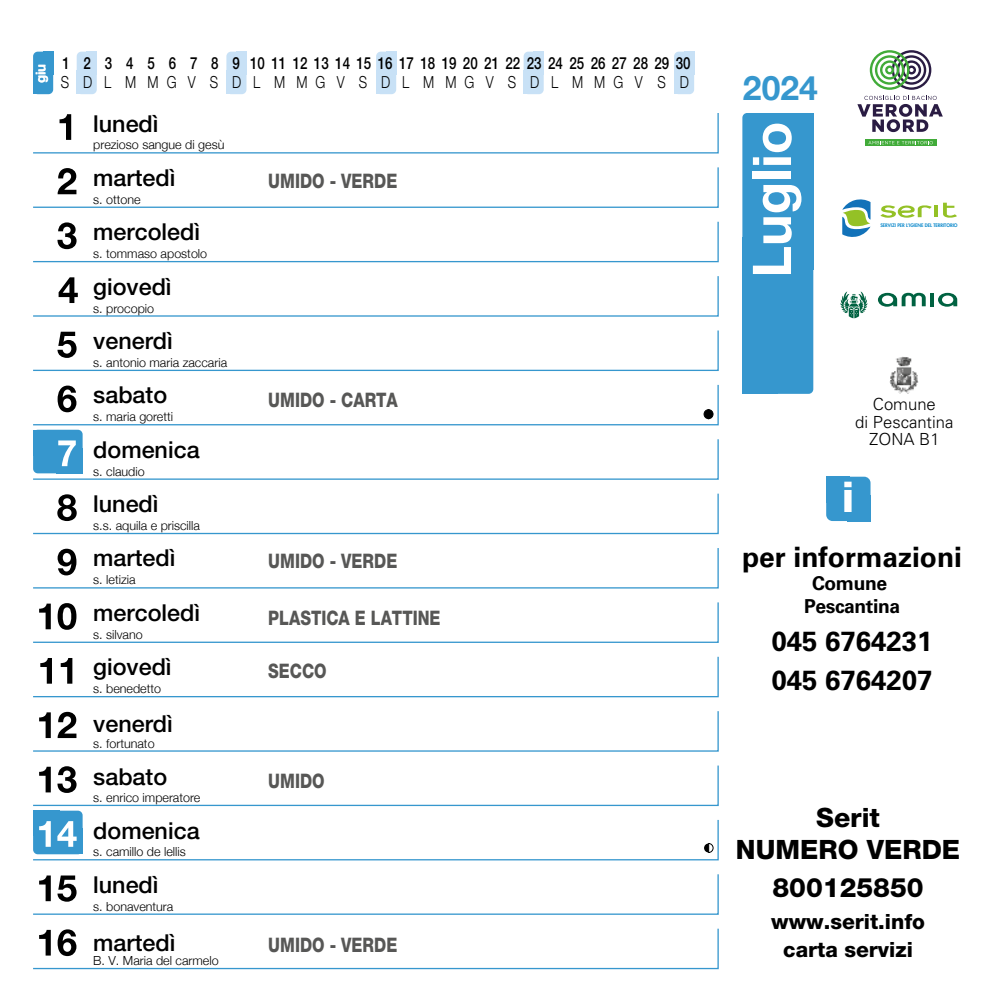
<style>
.page{position:relative;width:993px;height:993px;background:#fff}
.page>*{position:absolute;margin:0;border:0;box-sizing:border-box;transform-origin:0 0}
.t1{font:700 53.38px "Helvetica Neue LT Std";color:#fff}
.t2{font:800 42.35px "Helvetica Neue LT Std";color:#fff}
.t3{font:700 33.6px "Helvetica Neue";color:#3697ce}
.t4{font:700 28px "Univers LT Std";color:#000}
.t5{font:700 27.65px/38.5px "Univers LT Std";color:#000}
.t6{font:800 26.6px/32px "Helvetica Neue LT Std";color:#000;text-align:center}
.t7{font:500 23.28px "Helvetica Neue LT Std";color:#000}
.t8{font:800 21px/28px "Helvetica Neue LT Std";color:#000;text-align:center}
.t9{font:800 19.95px "Helvetica Neue LT Std";color:#575756;scale:.8 1}
.t10{font:700 19.25px/23.1px "Univers LT Std";letter-spacing:-.02em;color:#000;text-align:center}
.t11{font:500 16.62px "Helvetica Neue LT Std";color:#000;scale:.8 1}
.t12{font:300 16.62px "Helvetica Neue LT Std";color:#000;scale:.8 1}
.t13{font:300 16.62px/17.5px "Univers LT Std";color:#000;text-align:center}
.t14{font:700 13.3px "Helvetica Neue LT Std";color:#fff}
.t15{font:300 12.42px "Helvetica Neue";color:#000}
.t16{font:800 4.73px "Futura Std";color:#108bcc}
</style>
<div class="page">
<div style="left:825px;top:476px;width:45px;height:45px;background:#3697ce;border-radius:6px"></div>
<div style="left:825px;top:476px;width:24px;height:26px;background:#3697ce"></div>
<div style="left:846px;top:495px;width:24px;height:26px;background:#3697ce"></div>
<div style="left:673px;top:52px;width:21px;height:42px;background:#c8e1f6;border-radius:5px"></div>
<div style="left:673px;top:70px;width:11px;height:24px;background:#c8e1f6"></div>
<div style="left:684px;top:52px;width:10px;height:23px;background:#c8e1f6"></div>
<div style="left:523px;top:52px;width:20px;height:42px;background:#c8e1f6;border-radius:5px"></div>
<div style="left:523px;top:70px;width:10px;height:24px;background:#c8e1f6"></div>
<div style="left:533px;top:52px;width:10px;height:23px;background:#c8e1f6"></div>
<div style="left:376px;top:52px;width:20px;height:42px;background:#c8e1f6;border-radius:5px"></div>
<div style="left:376px;top:70px;width:10px;height:24px;background:#c8e1f6"></div>
<div style="left:386px;top:52px;width:10px;height:23px;background:#c8e1f6"></div>
<div style="left:226px;top:52px;width:20px;height:42px;background:#c8e1f6;border-radius:5px"></div>
<div style="left:226px;top:70px;width:10px;height:24px;background:#c8e1f6"></div>
<div style="left:236px;top:52px;width:10px;height:23px;background:#c8e1f6"></div>
<div style="left:77px;top:52px;width:20px;height:42px;background:#c8e1f6;border-radius:5px"></div>
<div style="left:77px;top:70px;width:10px;height:24px;background:#c8e1f6"></div>
<div style="left:87px;top:52px;width:10px;height:23px;background:#c8e1f6"></div>
<div style="left:33px;top:810px;width:50px;height:44px;background:#3697ce;border-radius:5px"></div>
<div style="left:33px;top:810px;width:26px;height:26px;background:#3697ce"></div>
<div style="left:33px;top:429px;width:50px;height:44px;background:#3697ce;border-radius:5px"></div>
<div style="left:33px;top:429px;width:26px;height:26px;background:#3697ce"></div>
<svg style="left:33px;top:656px;width:686px;height:41px"></svg>
<svg style="left:33px;top:276px;width:686px;height:41px"></svg>
<div style="left:33px;top:52px;width:20px;height:42px;background:#3697ce;border-radius:5px"></div>
<div style="left:33px;top:70px;width:10px;height:24px;background:#3697ce"></div>
<div style="left:43px;top:52px;width:10px;height:23px;background:#3697ce"></div>
<div style="left:742px;top:113px;width:71px;height:281px;background:#3697ce;border-radius:5px"></div>
<div style="left:742px;top:238px;width:35px;height:156px;background:#3697ce"></div>
<div style="left:777px;top:113px;width:36px;height:156px;background:#3697ce"></div>
<svg style="left:33px;top:928px;width:686px;height:41px"></svg>
<svg style="left:33px;top:874px;width:686px;height:41px"></svg>
<svg style="left:33px;top:765px;width:686px;height:41px"></svg>
<svg style="left:33px;top:711px;width:686px;height:41px"></svg>
<svg style="left:33px;top:602px;width:686px;height:41px"></svg>
<svg style="left:33px;top:548px;width:686px;height:41px"></svg>
<svg style="left:33px;top:493px;width:686px;height:41px"></svg>
<svg style="left:33px;top:438px;width:686px;height:42px"></svg>
<svg style="left:33px;top:330px;width:686px;height:41px"></svg>
<svg style="left:33px;top:221px;width:686px;height:42px"></svg>
<svg style="left:33px;top:167px;width:686px;height:41px"></svg>
<svg style="left:33px;top:113px;width:686px;height:41px"></svg>
<div style="left:704px;top:790px;width:9px;height:9px;background:#fff;border-radius:50%"></div>
<svg style="left:33px;top:384px;width:686px;height:42px"></svg>
<svg style="left:33px;top:818px;width:686px;height:42px"></svg>
<svg style="left:880px;top:203px;width:76px;height:15px"></svg>
<svg style="left:842px;top:199px;width:28px;height:38px"></svg>
<svg style="left:865px;top:139px;width:70px;height:7px"></svg>
<svg style="left:869px;top:50px;width:62px;height:40px"></svg>
<svg style="left:868px;top:141px;width:64px;height:3px"></svg>
<svg style="left:857px;top:96px;width:85px;height:36px"></svg>
<svg style="left:878px;top:293px;width:47px;height:14px"></svg>
<svg style="left:938px;top:293px;width:18px;height:14px"></svg>
<svg style="left:930px;top:293px;width:3px;height:13px"></svg>
<svg style="left:840px;top:291px;width:27px;height:27px"></svg>
<img style="left:889px;top:356px;width:28px;height:38px">
<p class="t14" style="left:33px;top:83px;width:21px;rotate:-90deg">giu</p>
<h3 class="t11" style="left:62px;top:53px;width:64px">123</h3>
<h3 class="t12" style="left:61px;top:72px;width:12px">S</h3>
<h3 class="t12" style="left:83px;top:72px;width:13px">D</h3>
<h3 class="t12" style="left:104px;top:72px;width:10px">L</h3>
<h3 class="t11" style="left:126px;top:53px;width:11px">4</h3>
<h3 class="t12" style="left:125px;top:72px;width:15px">M</h3>
<h3 class="t11" style="left:147px;top:53px;width:11px">5</h3>
<h3 class="t12" style="left:147px;top:72px;width:15px">M</h3>
<h3 class="t11" style="left:169px;top:53px;width:11px">6</h3>
<h3 class="t12" style="left:167px;top:72px;width:14px">G</h3>
<h3 class="t11" style="left:190px;top:53px;width:11px">7</h3>
<h3 class="t12" style="left:188px;top:72px;width:11px">V</h3>
<h3 class="t11" style="left:211px;top:53px;width:11px">8</h3>
<h3 class="t11" style="left:232px;top:53px;width:11px">9</h3>
<h3 class="t11" style="left:250px;top:53px;width:552px">10 11 12 13 14 15 16 17 18 19 20 21 22 23 24 25 26 27 28 29 30</h3>
<h3 class="t12" style="left:210px;top:72px;width:12px">S</h3>
<h3 class="t12" style="left:232px;top:72px;width:13px">D</h3>
<h3 class="t12" style="left:253px;top:72px;width:10px">L</h3>
<h3 class="t12" style="left:274px;top:72px;width:15px">M</h3>
<h3 class="t12" style="left:296px;top:72px;width:15px">M</h3>
<h3 class="t12" style="left:315px;top:72px;width:14px">G</h3>
<h3 class="t12" style="left:337px;top:72px;width:11px">V</h3>
<h3 class="t12" style="left:359px;top:72px;width:12px">S</h3>
<h3 class="t12" style="left:381px;top:72px;width:13px">D</h3>
<h3 class="t12" style="left:402px;top:72px;width:10px">L</h3>
<h3 class="t12" style="left:423px;top:72px;width:15px">M</h3>
<h3 class="t12" style="left:445px;top:72px;width:15px">M</h3>
<h3 class="t12" style="left:464px;top:72px;width:14px">G</h3>
<h3 class="t12" style="left:486px;top:72px;width:11px">V</h3>
<h3 class="t12" style="left:507px;top:72px;width:12px">S</h3>
<h3 class="t12" style="left:530px;top:72px;width:13px">D</h3>
<h3 class="t12" style="left:657px;top:72px;width:41px">S D</h3>
<h3 class="t12" style="left:551px;top:72px;width:10px">L</h3>
<h3 class="t12" style="left:572px;top:72px;width:15px">M</h3>
<h3 class="t12" style="left:594px;top:72px;width:15px">M</h3>
<h3 class="t12" style="left:613px;top:72px;width:14px">G</h3>
<h3 class="t12" style="left:634px;top:72px;width:11px">V</h3>
<h3 class="t7" style="left:93px;top:109px;width:67px">lunedì</h3>
<h3 class="t7" style="left:93px;top:164px;width:84px">martedì</h3>
<h3 class="t7" style="left:93px;top:218px;width:108px">mercoledì</h3>
<h3 class="t7" style="left:93px;top:272px;width:80px">giovedì</h3>
<h3 class="t7" style="left:93px;top:327px;width:81px">venerdì</h3>
<h3 class="t7" style="left:93px;top:381px;width:75px">sabato</h3>
<h3 class="t7" style="left:93px;top:435px;width:108px">domenica</h3>
<h3 class="t7" style="left:93px;top:490px;width:67px">lunedì</h3>
<h3 class="t7" style="left:93px;top:544px;width:84px">martedì</h3>
<h3 class="t7" style="left:93px;top:598px;width:108px">mercoledì</h3>
<h3 class="t7" style="left:93px;top:652px;width:80px">giovedì</h3>
<h3 class="t7" style="left:93px;top:709px;width:81px">venerdì</h3>
<h3 class="t7" style="left:93px;top:762px;width:75px">sabato</h3>
<h3 class="t7" style="left:93px;top:816px;width:108px">domenica</h3>
<h3 class="t7" style="left:93px;top:870px;width:67px">lunedì</h3>
<p class="t15" style="left:93px;top:137px;width:133px">prezioso sangue di gesù</p>
<p class="t15" style="left:93px;top:192px;width:49px">s. ottone</p>
<p class="t15" style="left:93px;top:246px;width:115px">s. tommaso apostolo</p>
<p class="t15" style="left:93px;top:300px;width:62px">s. procopio</p>
<p class="t15" style="left:93px;top:355px;width:135px">s. antonio maria zaccaria</p>
<p class="t15" style="left:93px;top:409px;width:81px">s. maria goretti</p>
<p class="t15" style="left:93px;top:463px;width:53px">s. claudio</p>
<p class="t15" style="left:93px;top:518px;width:108px">s.s. aquila e priscilla</p>
<p class="t15" style="left:93px;top:572px;width:44px">s. letizia</p>
<p class="t15" style="left:93px;top:626px;width:51px">s. silvano</p>
<p class="t15" style="left:93px;top:681px;width:69px">s. benedetto</p>
<p class="t15" style="left:93px;top:735px;width:63px">s. fortunato</p>
<p class="t15" style="left:93px;top:789px;width:108px">s. enrico imperatore</p>
<p class="t15" style="left:93px;top:844px;width:94px">s. camillo de lellis</p>
<p class="t15" style="left:93px;top:898px;width:82px">s. bonaventura</p>
<h3 class="t7" style="left:93px;top:928px;width:84px">martedì</h3>
<p class="t15" style="left:93px;top:952px;width:127px">B. V. Maria del carmelo</p>
<h3 class="t9" style="left:268px;top:169px;width:163px">UMIDO - VERDE</h3>
<h3 class="t9" style="left:268px;top:388px;width:163px">UMIDO - CARTA</h3>
<h3 class="t9" style="left:268px;top:548px;width:163px">UMIDO - VERDE</h3>
<h3 class="t9" style="left:268px;top:605px;width:217px">PLASTICA E LATTINE</h3>
<h3 class="t9" style="left:268px;top:658px;width:74px">SECCO</h3>
<h3 class="t9" style="left:268px;top:768px;width:72px">UMIDO</h3>
<h3 class="t9" style="left:268px;top:932px;width:163px">UMIDO - VERDE</h3>
<h3 class="t3" style="left:742px;top:67px;width:76px">2024</h3>
<h1 class="t1" style="left:738px;top:277px;width:157px;rotate:-90deg">Luglio</h1>
<p class="t16" style="left:880px;top:222px;width:79px">SERVIZI PER L’IGIENE DEL TERRITORIO</p>
<h3 class="t13" style="left:855px;top:395px;width:100px">Comune<br>di Pescantina<br>ZONA B1</h3>
<h2 class="t2" style="left:841px;top:471px;width:14px">i</h2>
<h3 class="t4" style="left:741px;top:540px;width:221px">per informazioni</h3>
<h3 class="t10" style="left:803px;top:571px;width:98px">Comune<br>Pescantina</h3>
<h3 class="t5" style="left:771px;top:622px;width:162px">045 6764231<br>045 6764207</h3>
<h3 class="t6" style="left:735px;top:800px;width:226px">Serit<br>NUMERO VERDE</h3>
<h3 class="t6" style="left:772px;top:871px;width:153px">800125850</h3>
<h3 class="t8" style="left:771px;top:906px;width:155px">www.serit.info carta servizi</h3>
</div>
